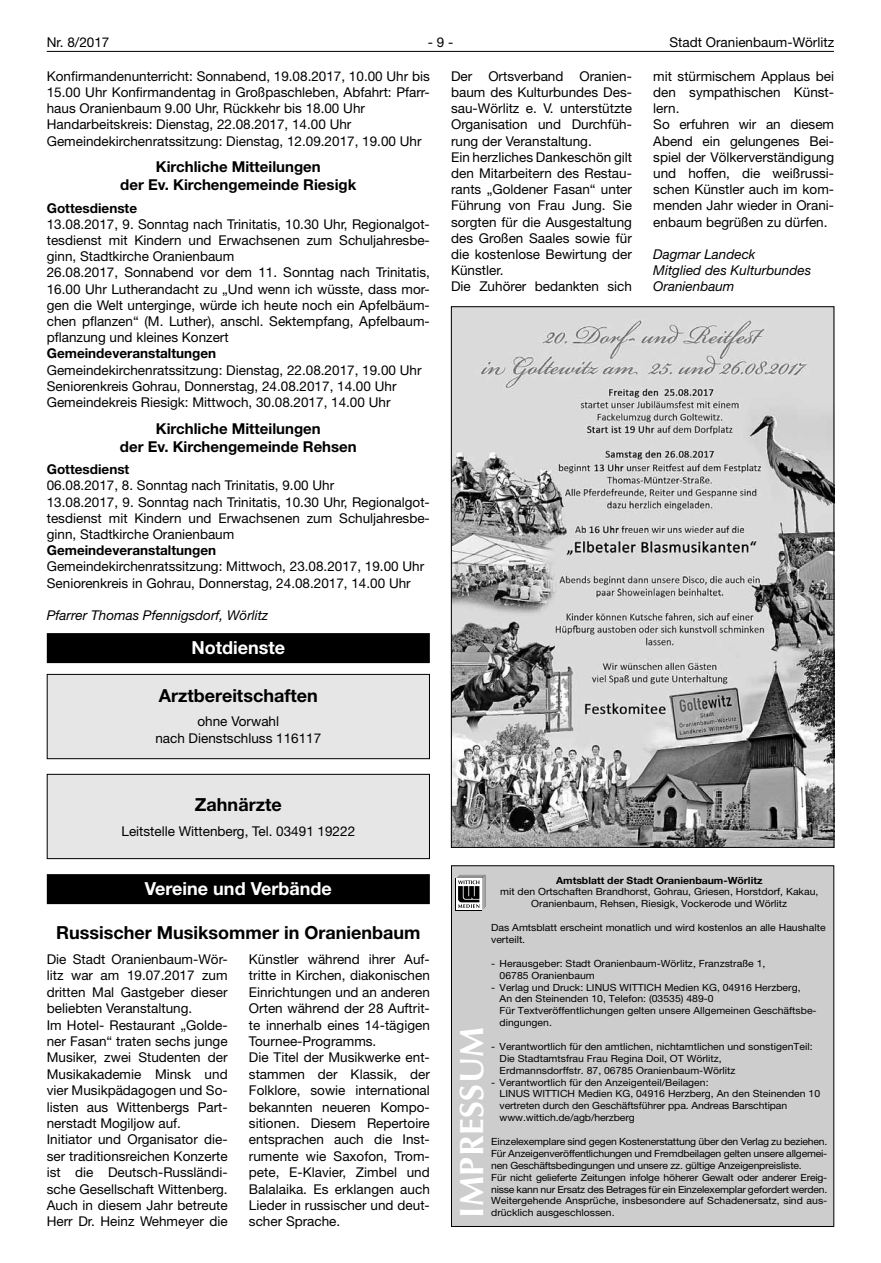
<style>
.page{position:relative;width:881px;height:1263px;background:#fff}
.page>*{position:absolute;margin:0;border:0;box-sizing:border-box;transform-origin:0 0}
.t1{font:700 33.6px "Optima LT";letter-spacing:.015em;color:#fff}
.t2{font:700 18px "Helvetica Neue LT";color:#000}
.t3{font:700 18px "Helvetica Neue LT";color:#fff}
.t4{font:700 15px/18px "Helvetica Neue LT";color:#000;text-align:center}
.t5{font:13.5px/16.2px "Helvetica Neue LT";color:#000}
.t6{font:italic 13.5px/16.2px "Helvetica Neue LT";color:#000}
.t7{font:700 13.5px "Helvetica Neue LT";color:#000}
.t8{font:9.9px/11.9px "Helvetica Neue LT";color:#000;scale:1.05 1}
.t9{font:9.9px/11.9px "Helvetica Neue LT";letter-spacing:-.02em;color:#000;scale:1.05 1}
.t10{font:700 9.9px "Helvetica Neue LT";color:#000;scale:1.05 1}
</style>
<div class="page">
<hr style="left:47px;top:51px;width:786px;height:1px;background:#000">
<div style="left:47px;top:633px;width:382px;height:30px;background:#000"></div>
<div style="left:47px;top:674px;width:382px;height:85px;background:#e7e6e6"></div>
<div style="left:47px;top:674px;width:382px;height:85px;border:1px solid #000"></div>
<div style="left:47px;top:774px;width:382px;height:85px;background:#e7e6e6"></div>
<div style="left:47px;top:774px;width:382px;height:85px;border:1px solid #000"></div>
<div style="left:47px;top:874px;width:382px;height:30px;background:#000"></div>
<img style="left:453px;top:308px;width:378px;height:538px">
<div style="left:451px;top:865px;width:382px;height:362px;background:#cecdcd;border:1px solid #000"></div>
<div style="left:455px;top:878px;width:27px;height:32px;background:#fff"></div>
<svg style="left:455px;top:878px;width:1px;height:32px"></svg>
<svg style="left:456px;top:875px;width:29px;height:34px"></svg>
<p class="t5" style="left:47px;top:34px;width:64px">Nr. 8/2017</p>
<p class="t5" style="left:427px;top:34px;width:27px">- 9 -</p>
<p class="t5" style="left:669px;top:34px;width:166px">Stadt Oranienbaum-Wörlitz</p>
<p class="t5" style="left:47px;top:68px;width:384px">Konfirmandenunterricht: Sonnabend, 19.08.2017, 10.00 Uhr bis 15.00 Uhr Konfirmandentag in Großpaschleben, Abfahrt: Pfarr&shy;haus Oranienbaum 9.00 Uhr, Rückkehr bis 18.00 Uhr Handarbeitskreis: Dienstag, 22.08.2017, 14.00 Uhr Gemeindekirchenratssitzung: Dienstag, 12.09.2017, 19.00 Uhr</p>
<p class="t4" style="left:120px;top:157px;width:237px">Kirchliche Mitteilungen<br>der Ev. Kirchengemeinde Riesigk</p>
<p class="t7" style="left:47px;top:199px;width:92px">Gottesdienste</p>
<p class="t5" style="left:47px;top:216px;width:384px">13.08.2017, 9. Sonntag nach Trinitatis, 10.30 Uhr, Regionalgot&shy;tesdienst mit Kindern und Erwachsenen zum Schuljahresbe&shy;ginn, Stadtkirche Oranienbaum<br>26.08.2017, Sonnabend vor dem 11. Sonntag nach Trinitatis, 16.00 Uhr Lutherandacht zu „Und wenn ich wüsste, dass mor&shy;gen die Welt unterginge, würde ich heute noch ein Apfelbäum&shy;chen pflanzen“ (M. Luther), anschl. Sektempfang, Apfelbaum&shy;pflanzung und kleines Konzert</p>
<p class="t7" style="left:47px;top:345px;width:171px">Gemeindeveranstaltungen</p>
<p class="t5" style="left:47px;top:362px;width:376px">Gemeindekirchenratssitzung: Dienstag, 22.08.2017, 19.00 Uhr<br>Seniorenkreis Gohrau, Donnerstag, 24.08.2017, 14.00 Uhr<br>Gemeindekreis Riesigk: Mittwoch, 30.08.2017, 14.00 Uhr</p>
<p class="t4" style="left:120px;top:419px;width:238px">Kirchliche Mitteilungen<br>der Ev. Kirchengemeinde Rehsen</p>
<p class="t7" style="left:47px;top:461px;width:84px">Gottesdienst</p>
<p class="t5" style="left:47px;top:477px;width:384px">06.08.2017, 8. Sonntag nach Trinitatis, 9.00 Uhr<br>13.08.2017, 9. Sonntag nach Trinitatis, 10.30 Uhr, Regionalgot&shy;tesdienst mit Kindern und Erwachsenen zum Schuljahresbe&shy;ginn, Stadtkirche Oranienbaum</p>
<p class="t7" style="left:47px;top:542px;width:171px">Gemeindeveranstaltungen</p>
<p class="t5" style="left:47px;top:558px;width:379px">Gemeindekirchenratssitzung: Mittwoch, 23.08.2017, 19.00 Uhr<br>Seniorenkreis in Gohrau, Donnerstag, 24.08.2017, 14.00 Uhr</p>
<p class="t6" style="left:47px;top:607px;width:223px">Pfarrer Thomas Pfennigsdorf, Wörlitz</p>
<h2 class="t3" style="left:191px;top:637px;width:95px">Notdienste</h2>
<p class="t5" style="left:451px;top:68px;width:182px">Der Ortsverband Oranien&shy;baum des Kulturbundes Des&shy;sau-Wörlitz e. V. unterstützte<br>Organisation und Durchfüh&shy;rung der Veranstaltung.<br>Ein herzliches Dankeschön gilt den Mitarbeitern des Restau&shy;rants „Goldener Fasan“ unter<br>Führung von Frau Jung. Sie sorgten für die Ausgestaltung des Großen Saales sowie für die kostenlose Bewirtung der<br>Künstler.<br>Die Zuhörer bedankten sich</p>
<p class="t5" style="left:653px;top:68px;width:182px">mit stürmischem Applaus bei den sympathischen Künst&shy;lern.<br>So erfuhren wir an diesem<br>Abend ein gelungenes Bei&shy;spiel der Völkerverständigung und hoffen, die weißrussi&shy;schen Künstler auch im kom&shy;menden Jahr wieder in Orani&shy;enbaum begrüßen zu dürfen.</p>
<p class="t6" style="left:653px;top:246px;width:159px">Dagmar Landeck<br>Mitglied des Kulturbundes<br>Oranienbaum</p>
<h2 class="t2" style="left:159px;top:684px;width:160px">Arztbereitschaften</h2>
<p class="t5" style="left:155px;top:713px;width:167px;text-align:center">ohne Vorwahl<br>nach Dienstschluss 116117</p>
<h2 class="t2" style="left:195px;top:794px;width:88px">Zahnärzte</h2>
<p class="t5" style="left:121px;top:823px;width:235px">Leitstelle Wittenberg, Tel. 03491 19222</p>
<h2 class="t3" style="left:145px;top:878px;width:188px">Vereine und Verbände</h2>
<h2 class="t2" style="left:56px;top:921px;width:366px">Russischer Musiksommer in Oranienbaum</h2>
<p class="t5" style="left:47px;top:951px;width:182px">Die Stadt Oranienbaum-Wör&shy;litz war am 19.07.2017 zum dritten Mal Gastgeber dieser beliebten Veranstaltung.<br>Im Hotel- Restaurant „Golde&shy;ner Fasan“ traten sechs junge<br>Musiker, zwei Studenten der<br>Musikakademie Minsk und vier Musikpädagogen und So&shy;listen aus Wittenbergs Part&shy;nerstadt Mogiljow auf.<br>Initiator und Organisator die&shy;ser traditionsreichen Konzerte ist die Deutsch-Russländi&shy;sche Gesellschaft Wittenberg.<br>Auch in diesem Jahr betreute<br>Herr Dr. Heinz Wehmeyer die</p>
<p class="t5" style="left:249px;top:951px;width:182px">Künstler während ihrer Auf&shy;tritte in Kirchen, diakonischen<br>Einrichtungen und an anderen<br>Orten während der 28 Auftrit&shy;te innerhalb eines 14-tägigen<br>Tournee-Programms.<br>Die Titel der Musikwerke ent&shy;stammen der Klassik, der<br>Folklore, sowie international bekannten neueren Kompo&shy;sitionen. Diesem Repertoire entsprachen auch die Inst&shy;rumente wie Saxofon, Trom&shy;pete, E-Klavier, Zimbel und<br>Balalaika. Es erklangen auch<br>Lieder in russischer und deut&shy;scher Sprache.</p>
<p class="t10" style="left:556px;top:874px;width:198px">Amtsblatt der Stadt Oranienbaum-Wörlitz</p>
<p class="t8" style="left:500px;top:886px;width:304px;text-align:center">mit den Ortschaften Brandhorst, Gohrau, Griesen, Horstdorf, Kakau,<br>Oranienbaum, Rehsen, Riesigk, Vockerode und Wörlitz</p>
<p class="t8" style="left:491px;top:921px;width:320px">Das Amtsblatt erscheint monatlich und wird kostenlos an alle Haushalte verteilt.</p>
<p class="t8" style="left:499px;top:957px;width:254px;text-indent:-8px">- Herausgeber: Stadt Oranienbaum-Wörlitz, Franzstraße 1,<br>06785 Oranienbaum</p>
<p class="t8" style="left:499px;top:981px;width:303px;text-indent:-8px">- Verlag und Druck: LINUS WITTICH Medien KG, 04916 Herzberg,<br>An den Steinenden 10, Telefon: (03535) 489-0<br>Für Textveröffentlichungen gelten unsere Allgemeinen Geschäftsbe&shy;dingungen.</p>
<p class="t8" style="left:499px;top:1040px;width:299px;text-indent:-8px">- Verantwortlich für den amtlichen, nichtamtlichen und sonstigenTeil:<br>Die Stadtamtsfrau Frau Regina Doil, OT Wörlitz,<br>Erdmannsdorffstr. 87, 06785 Oranienbaum-Wörlitz</p>
<p class="t8" style="left:499px;top:1076px;width:306px;text-indent:-8px">- Verantwortlich für den Anzeigenteil/Beilagen:<br>LINUS WITTICH Medien KG, 04916 Herzberg, An den Steinenden 10 vertreten durch den Geschäftsführer ppa. Andreas Barschtipan www.wittich.de/agb/herzberg</p>
<p class="t9" style="left:491px;top:1135px;width:321px">Einzelexemplare sind gegen Kostenerstattung über den Verlag zu beziehen.<br>Für Anzeigenveröffentlichungen und Fremdbeilagen gelten unsere allgemei&shy;nen Geschäftsbedingungen und unsere zz. gültige Anzeigenpreisliste.<br>Für nicht gelieferte Zeitungen infolge höherer Gewalt oder anderer Ereig&shy;nisse kann nur Ersatz des Betrages für ein Einzelexemplar gefordert werden.<br>Weitergehende Ansprüche, insbesondere auf Schadenersatz, sind aus-</p>
<h1 class="t1" style="left:452px;top:1218px;width:193px;rotate:-90deg">IMPRESSUM</h1>
<p class="t8" style="left:491px;top:1207px;width:119px">drücklich ausgeschlossen.</p>
</div>
